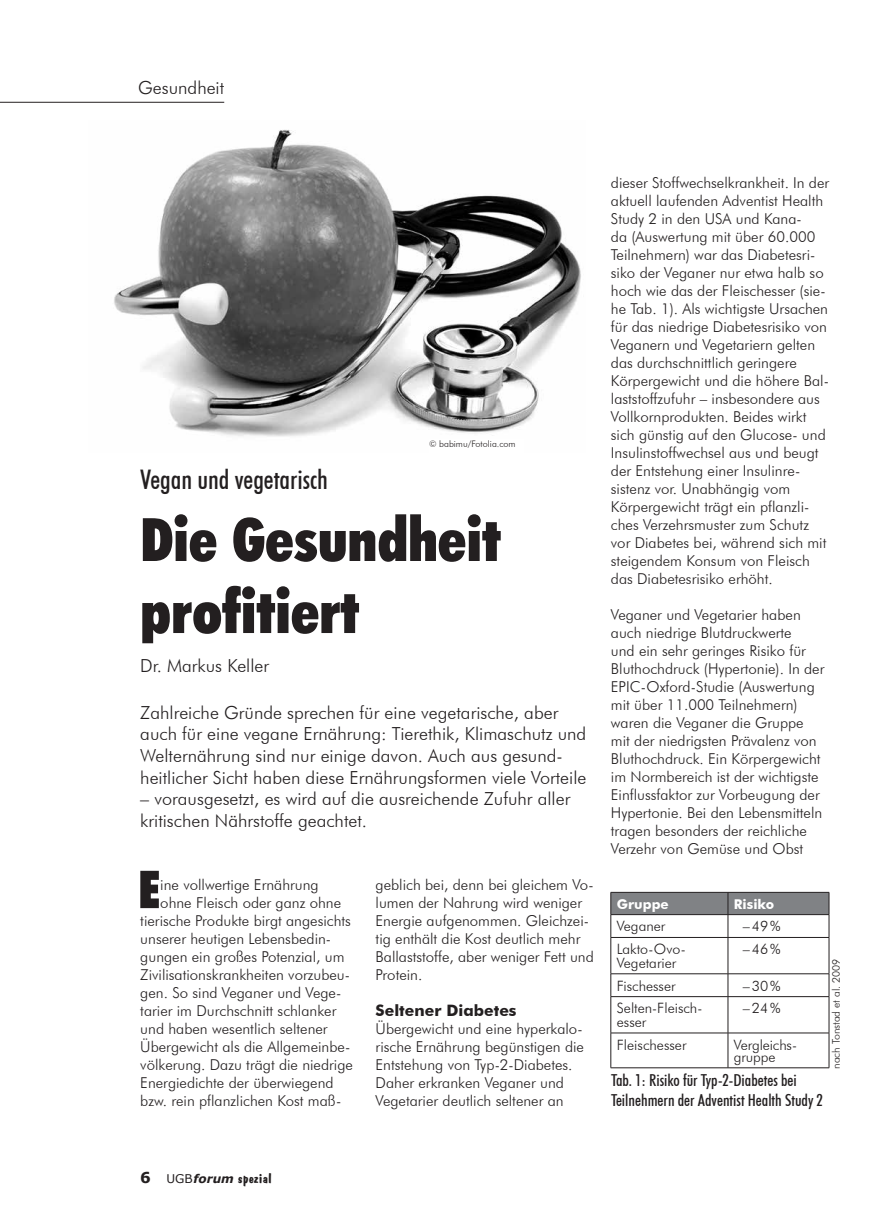
<style>
.page{position:relative;width:893px;height:1208px;background:#fff}
.page>*{position:absolute;margin:0;border:0;box-sizing:border-box;transform-origin:0 0}
.t1{font:900 condensed 60px/72px "Futura BT";color:#231f20}
.t2{font:900 condensed 52.35px "Futura BT";color:#231f20}
.t3{font:500 condensed 27px "Futura BT";color:#231f20}
.t4{font:300 18px/21.6px "Futura BT";color:#231f20}
.t5{font:500 condensed 16.5px/19.8px "Futura BT";color:#231f20}
.t6{font:700 15.75px "Futura BT";color:#231f20}
.t7{font:300 15px/18px "Futura BT";color:#231f20}
.t8{font:300 14.25px/13.5px "Futura BT";color:#231f20}
.t9{font:700 13.5px "Dawn Castle";color:#231f20}
.t10{font:700 13.5px "Futura BT";color:#fff}
.t11{font:300 10.5px "Futura BT";color:#231f20}
.t12{font:300 9px "Futura BT";color:#231f20}
.s1{font-family:"Verdana";font-size:15px}
.s2{font-family:"Verdana";font-weight:400;font-size:12px}
.s3{font-family:"Verdana";font-style:italic;font-size:12px}
</style>
<div class="page">
<hr style="left:0;top:102px;width:224px;height:1px;background:#231f20">
<img style="left:114px;top:129px;width:467px;height:308px">
<svg style="left:611px;top:892px;width:219px;height:45px"></svg>
<hr style="left:611px;top:937px;width:117px;height:1px;background:#231f20">
<hr style="left:611px;top:937px;width:1px;height:36px;background:#231f20">
<hr style="left:728px;top:937px;width:101px;height:1px;background:#231f20">
<hr style="left:728px;top:937px;width:1px;height:36px;background:#231f20">
<hr style="left:829px;top:937px;width:1px;height:36px;background:#231f20">
<hr style="left:611px;top:973px;width:117px;height:1px;background:#231f20">
<svg style="left:611px;top:974px;width:1px;height:22px"></svg>
<hr style="left:728px;top:973px;width:101px;height:1px;background:#231f20">
<svg style="left:728px;top:974px;width:1px;height:22px"></svg>
<svg style="left:829px;top:974px;width:1px;height:22px"></svg>
<hr style="left:611px;top:996px;width:117px;height:1px;background:#231f20">
<hr style="left:611px;top:996px;width:1px;height:36px;background:#231f20">
<hr style="left:728px;top:996px;width:101px;height:1px;background:#231f20">
<hr style="left:728px;top:996px;width:1px;height:36px;background:#231f20">
<hr style="left:829px;top:996px;width:1px;height:36px;background:#231f20">
<hr style="left:611px;top:1032px;width:117px;height:1px;background:#231f20">
<hr style="left:611px;top:1033px;width:1px;height:34px;background:#231f20">
<hr style="left:728px;top:1032px;width:101px;height:1px;background:#231f20">
<hr style="left:728px;top:1033px;width:1px;height:34px;background:#231f20">
<hr style="left:829px;top:1033px;width:1px;height:34px;background:#231f20">
<hr style="left:611px;top:1067px;width:117px;height:1px;background:#231f20">
<hr style="left:728px;top:1067px;width:101px;height:1px;background:#231f20">
<p class="t4" style="left:138px;top:76px;width:88px">Gesundheit</p>
<p class="t12" style="left:429px;top:438px;width:88px">© babimu/Fotolia.com</p>
<h3 class="t3" style="left:140px;top:463px;width:189px">Vegan und vegetarisch</h3>
<h1 class="t1" style="left:140px;top:503px;width:362px">Die Gesundheit profitiert</h1>
<p class="t4" style="left:140px;top:654px;width:130px">Dr. Markus Keller</p>
<p class="t4" style="left:140px;top:701px;width:448px">Zahlreiche Gründe sprechen für eine vegetarische, aber auch für eine vegane Ernährung: Tierethik, Klimaschutz und Welternährung sind nur einige davon. Auch aus gesund&shy;heitlicher Sicht haben diese Ernährungsformen viele Vorteile</p>
<p class="t4" style="left:140px;top:788px;width:432px">– vorausgesetzt, es wird auf die ausreichende Zufuhr aller kritischen Nährstoffe geachtet.</p>
<h2 class="t2" style="left:138px;top:857px;width:24px">E</h2>
<p class="t7" style="left:160px;top:875px;width:160px">ine vollwertige Ernährung</p>
<p class="t7" style="left:160px;top:893px;width:182px">ohne Fleisch oder ganz ohne</p>
<p class="t7" style="left:140px;top:911px;width:212px">tierische Produkte birgt angesichts</p>
<p class="t7" style="left:140px;top:929px;width:192px">unserer heutigen Lebensbedin-</p>
<p class="t7" style="left:140px;top:947px;width:206px">gungen ein großes Potenzial, um</p>
<p class="t7" style="left:140px;top:965px;width:211px">Zivilisationskrankheiten vorzubeu-</p>
<p class="t7" style="left:140px;top:983px;width:203px">gen. So sind Veganer und Vege-</p>
<p class="t7" style="left:140px;top:1001px;width:198px">tarier im Durchschnitt schlanker</p>
<p class="t7" style="left:140px;top:1019px;width:189px">und haben wesentlich seltener</p>
<p class="t7" style="left:140px;top:1037px;width:212px">Übergewicht als die Allgemeinbe-</p>
<p class="t7" style="left:140px;top:1055px;width:214px">völkerung. Dazu trägt die niedrige</p>
<p class="t7" style="left:140px;top:1073px;width:195px">Energiedichte der überwiegend</p>
<p class="t7" style="left:140px;top:1091px;width:203px">bzw. rein pflanzlichen Kost maß-</p>
<p class="t7" style="left:376px;top:875px;width:220px">geblich bei, denn bei gleichem Vo&shy;lumen der Nahrung wird weniger<br>Energie aufgenommen. Gleichzei&shy;tig enthält die Kost deutlich mehr<br>Ballaststoffe, aber weniger Fett und<br>Protein.</p>
<p class="t6" style="left:376px;top:1001px;width:142px">Seltener Diabetes</p>
<p class="t7" style="left:376px;top:1019px;width:210px">Übergewicht und eine hyperkalo&shy;rische Ernährung begünstigen die<br>Entstehung von Typ-2-Diabetes.<br>Daher erkranken Veganer und<br>Vegetarier deutlich seltener an</p>
<p class="t7" style="left:611px;top:173px;width:220px">dieser Stoffwechselkrankheit. In der aktuell laufenden Adventist Health Study 2 in den USA und Kana-<br>da (Auswertung mit über 60.000<br>Teilnehmern) war das Diabetesri&shy;siko der Veganer nur etwa halb so hoch wie das der Fleischesser (sie&shy;he Tab. 1). Als wichtigste Ursachen für das niedrige Diabetesrisiko von Veganern und Vegetariern gelten das durchschnittlich geringere Körpergewicht und die höhere Bal&shy;laststoffzufuhr – insbesondere aus Vollkornprodukten. Beides wirkt sich günstig auf den Glucose- und Insulinstoffwechsel aus und beugt der Entstehung einer Insulinre&shy;sistenz vor. Unabhängig vom Körpergewicht trägt ein pflanzli&shy;ches Verzehrsmuster zum Schutz vor Diabetes bei, während sich mit steigendem Konsum von Fleisch das Diabetesrisiko erhöht.</p>
<p class="t7" style="left:611px;top:605px;width:215px">Veganer und Vegetarier haben auch niedrige Blutdruckwerte<br>und ein sehr geringes Risiko für<br>Bluthochdruck (Hypertonie). In der<br>EPIC-Oxford-Studie (Auswertung mit über 11.000 Teilnehmern) waren die Veganer die Gruppe mit der niedrigsten Prävalenz von<br>Bluthochdruck. Ein Körpergewicht im Normbereich ist der wichtigste<br>Einflussfaktor zur Vorbeugung der<br>Hypertonie. Bei den Lebensmitteln tragen besonders der reichliche<br>Verzehr von Gemüse und Obst</p>
<p class="t10" style="left:617px;top:895px;width:54px">Gruppe</p>
<p class="t10" style="left:734px;top:895px;width:42px">Risiko</p>
<p class="t8" style="left:617px;top:919px;width:50px">Veganer</p>
<p class="t8" style="left:743px;top:919px;width:39px">–49%</p>
<p class="t8" style="left:617px;top:942px;width:70px">Lakto-Ovo-<br>Vegetarier</p>
<p class="t8" style="left:743px;top:942px;width:39px">–46%</p>
<p class="t8" style="left:617px;top:978px;width:60px">Fischesser</p>
<p class="t8" style="left:743px;top:978px;width:39px">–30%</p>
<p class="t8" style="left:617px;top:1001px;width:87px">Selten-Fleisch&shy;esser</p>
<p class="t8" style="left:743px;top:1001px;width:39px">–24%</p>
<p class="t8" style="left:617px;top:1037px;width:71px">Fleischesser</p>
<p class="t8" style="left:734px;top:1038px;width:65px;line-height:12px">Vergleichs&shy;gruppe</p>
<p class="t5" style="left:611px;top:1070px;width:213px">Tab. 1: Risiko für Typ-2-Diabetes bei<br>Teilnehmern der Adventist Health Study 2</p>
<p class="t11" style="left:830px;top:1068px;width:111px;rotate:-90deg">nach Tonstad et al. 2009</p>
<p class="t9" style="left:140px;top:1170px;width:133px"><span class="s1">6</span> <span class="s2">UGB</span><span class="s3">forum</span> spezial</p>
</div>
